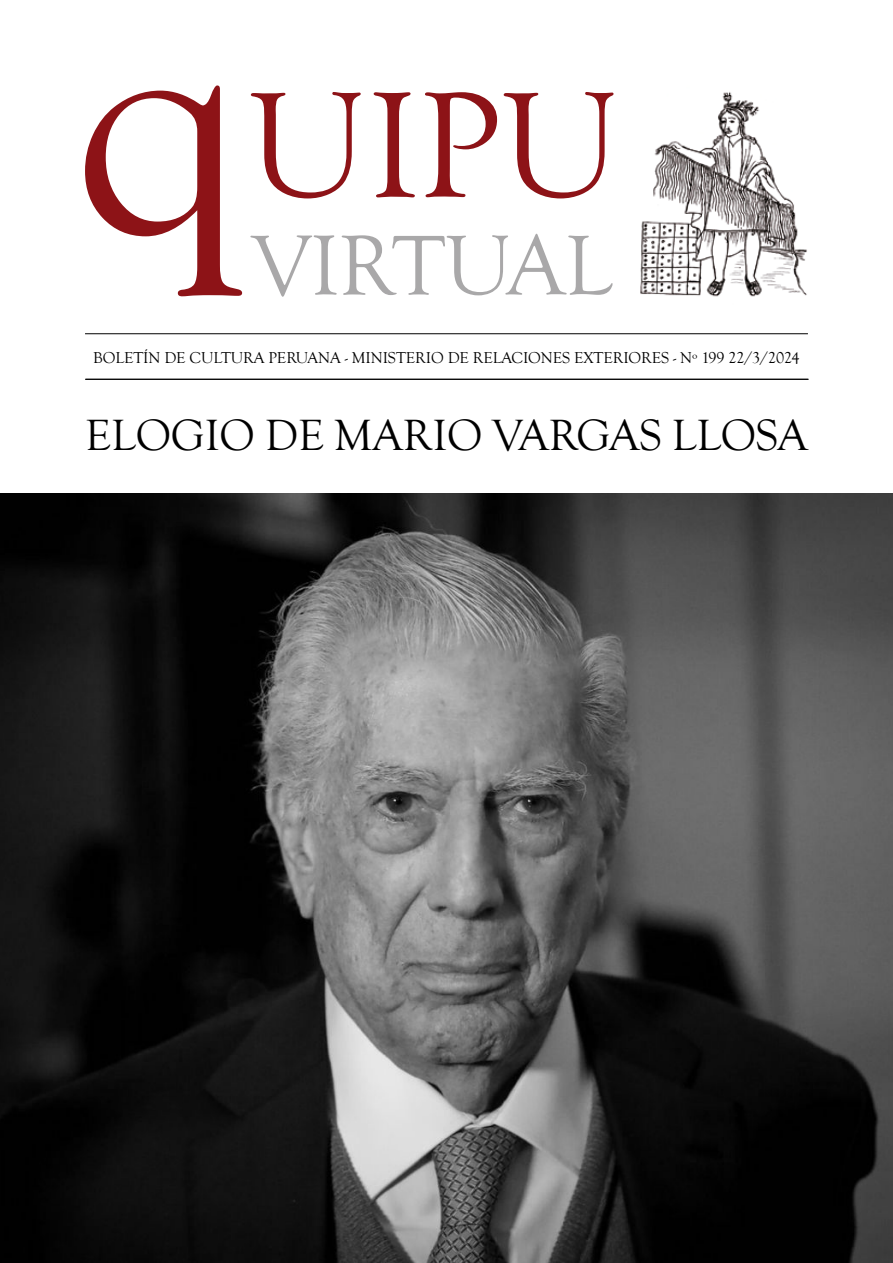
<style>
.page{position:relative;width:893px;height:1263px;background:#fff}
.page>*{position:absolute;margin:0;border:0;box-sizing:border-box;transform-origin:0 0}
.t1{font:87.45px "Goudy Old Style T";color:#a9a8a9}
.t2{font:45px "Goudy Old Style T";color:#000}
.t3{font:16.2px "Goudy Old Style T";letter-spacing:-.005em;color:#000}
</style>
<div class="page">
<hr style="left:85px;top:333px;width:723px;height:1px;background:#000">
<hr style="left:85px;top:379px;width:723px;height:1px;background:#000">
<hr style="left:86px;top:379px;width:723px;height:1px;background:#000">
<svg style="left:85px;top:85px;width:157px;height:211px"></svg>
<svg style="left:251px;top:92px;width:110px;height:106px"></svg>
<svg style="left:374px;top:92px;width:41px;height:105px"></svg>
<svg style="left:425px;top:92px;width:72px;height:105px"></svg>
<svg style="left:504px;top:92px;width:109px;height:106px"></svg>
<img style="left:640px;top:92px;width:167px;height:205px">
<img style="left:0;top:494px;width:893px;height:769px">
<h1 class="t1" style="left:252px;top:218px;width:361px">VIRTUAL</h1>
<p class="t3" style="left:93px;top:348px;width:708px">BOLETÍN DE CULTURA PERUANA - MINISTERIO DE RELACIONES EXTERIORES - Nº 199 22/3/2024</p>
<h2 class="t2" style="left:85px;top:411px;width:724px">ELOGIO DE MARIO VARGAS LLOSA</h2>
</div>
